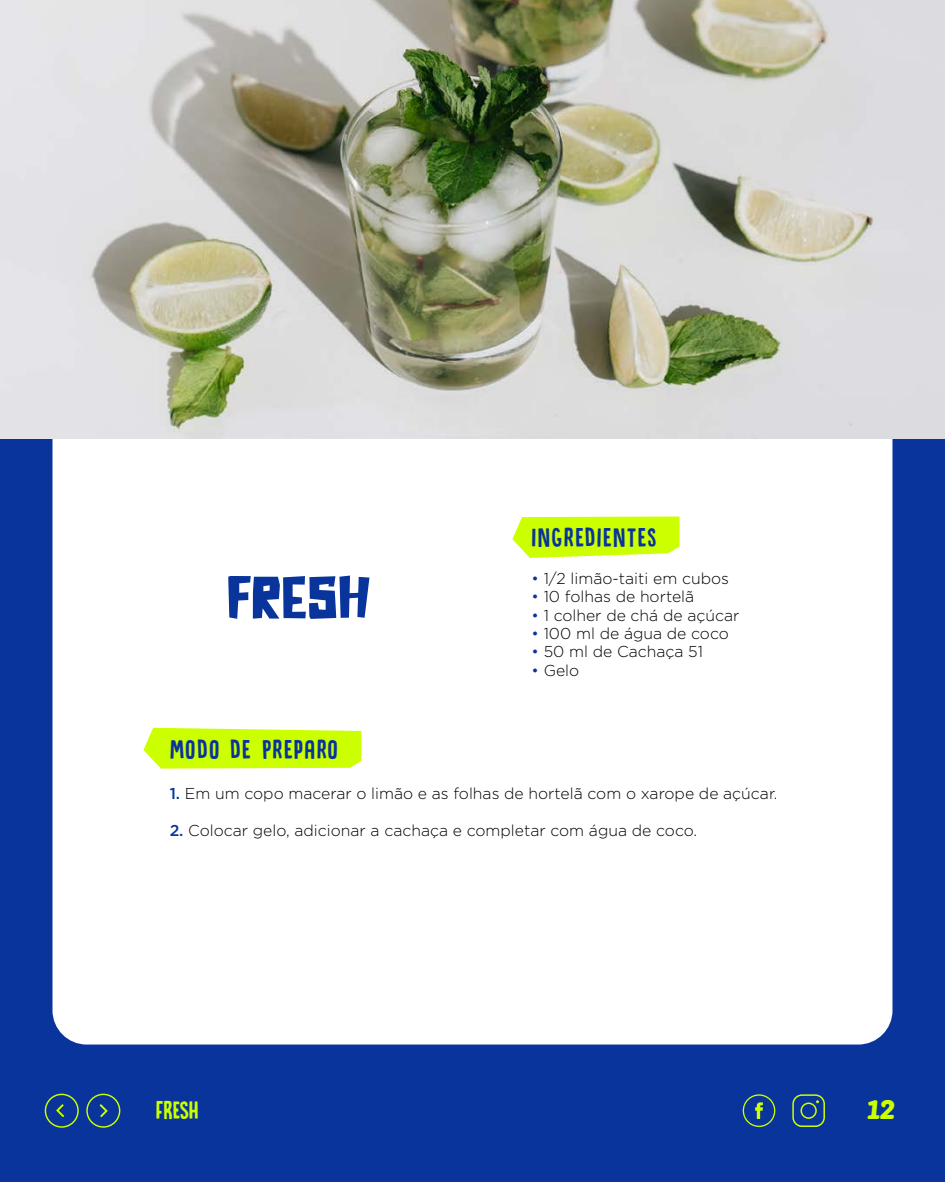
<style>
.page{position:relative;width:945px;height:1182px;background:#fff}
.page>*{position:absolute;margin:0;border:0;box-sizing:border-box;transform-origin:0 0}
.t1{font:53.38px "DK Astromonkey";color:#08349b}
.t2{font:28px "DK Canoodle";letter-spacing:.05em;color:#08349b}
.t3{font:26.25px "DK Canoodle";letter-spacing:-.01em;color:#cf0}
.t4{font:700 26.25px "Market";color:#cf0}
.t5{font:300 15.75px "Gotham";color:#000}
.s1{color:#08349b}
.s2{font-weight:500;color:#08349b}
</style>
<div class="page">
<div style="left:0;top:438px;width:945px;height:611px;background:#08349b"></div>
<div style="left:52px;top:48px;width:840px;height:996px;background:#fff;border-radius:34px"></div>
<img style="left:0;top:0;width:945px;height:438px">
<svg style="left:512px;top:516px;width:168px;height:42px"></svg>
<svg style="left:144px;top:727px;width:217px;height:41px"></svg>
<div style="left:0;top:1049px;width:945px;height:132px;background:#08349b"></div>
<svg style="left:86px;top:1093px;width:34px;height:34px"></svg>
<svg style="left:45px;top:1093px;width:34px;height:34px"></svg>
<svg style="left:792px;top:1094px;width:33px;height:32px"></svg>
<svg style="left:743px;top:1092px;width:33px;height:34px"></svg>
<h1 class="t1" style="left:227px;top:564px;width:146px">FRESH</h1>
<h2 class="t2" style="left:532px;top:523px;width:127px">INGREDIENTES</h2>
<p class="t5" style="left:532px;top:568px;width:199px"><span class="s1">•</span> 1/2 limão-taiti em cubos</p>
<p class="t5" style="left:532px;top:586px;width:164px"><span class="s1">•</span> 10 folhas de hortelã</p>
<p class="t5" style="left:532px;top:605px;width:209px"><span class="s1">•</span> 1 colher de chá de açúcar</p>
<p class="t5" style="left:532px;top:623px;width:199px"><span class="s1">•</span> 100 ml de água de coco</p>
<p class="t5" style="left:532px;top:641px;width:173px"><span class="s1">•</span> 50 ml de Cachaça 51</p>
<p class="t5" style="left:532px;top:660px;width:49px"><span class="s1">•</span> Gelo</p>
<h2 class="t2" style="left:170px;top:734px;width:170px">MODO DE PREPARO</h2>
<p class="t5" style="left:170px;top:783px;width:609px"><span class="s2">1.</span> Em um copo macerar o limão e as folhas de hortelã com o xarope de açúcar.</p>
<p class="t5" style="left:170px;top:820px;width:529px"><span class="s2">2.</span> Colocar gelo, adicionar a cachaça e completar com água de coco.</p>
<h3 class="t3" style="left:156px;top:1096px;width:44px">FRESH</h3>
<h3 class="t4" style="left:867px;top:1093px;width:30px">12</h3>
</div>
